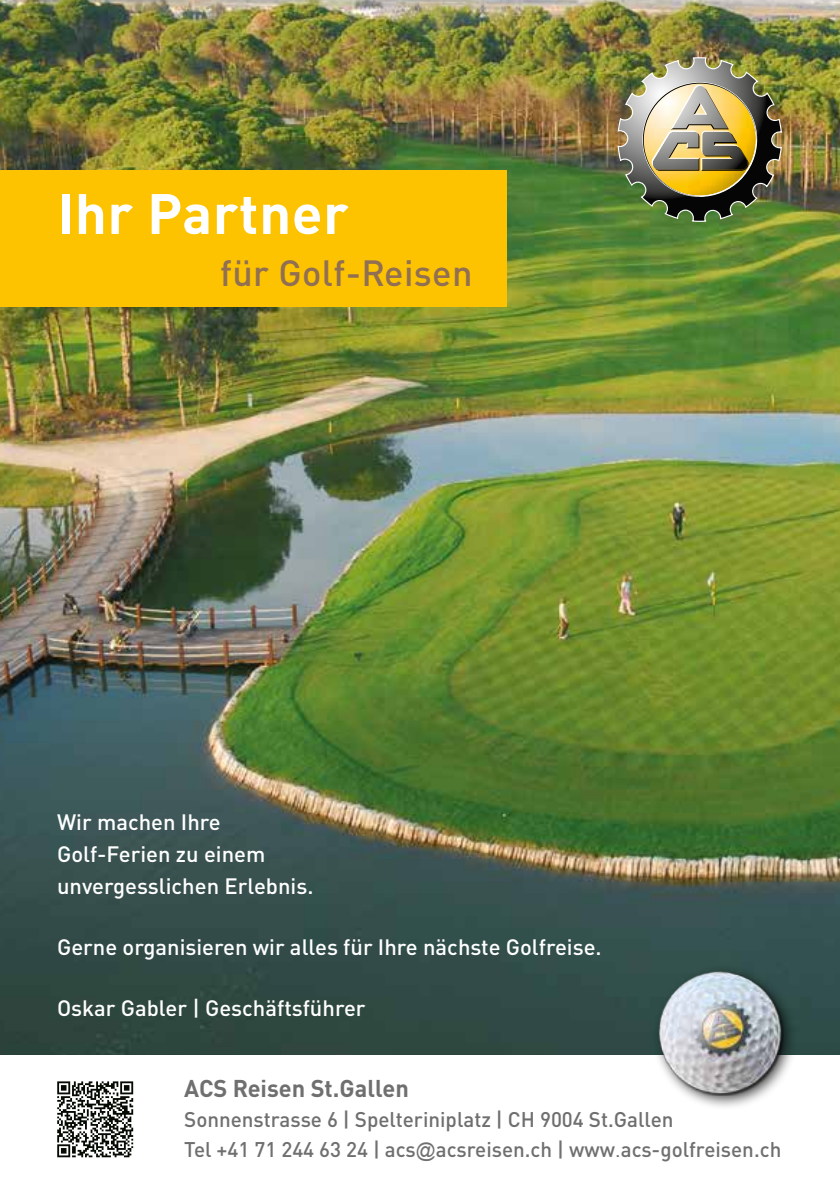
<style>
.page{position:relative;width:840px;height:1191px;background:#fff}
.page>*{position:absolute;margin:0;border:0;box-sizing:border-box;transform-origin:0 0}
.t1{font:700 56px "DINOT";letter-spacing:.01em;color:#fff}
.t2{font:500 36px "DINOT";letter-spacing:.01em;color:#906f53}
.t3{font:700 24px "DINOT";color:#706f6f}
.t4{font:500 22px/31.8px "DINOT";color:#fff}
.t5{font:500 21px/30.4px "DINOT";color:#706f6f}
.s1{font-family:"Arial";font-weight:400;font-size:20px}
</style>
<div class="page">
<img style="left:0;top:0;width:839px;height:1055px">
<img style="left:617px;top:57px;width:164px;height:165px">
<svg style="left:57px;top:1081px;width:77px;height:77px"></svg>
<svg style="left:57px;top:1081px;width:76px;height:76px"></svg>
<div style="left:0;top:171px;width:506px;height:136px;background:#fdc300"></div>
<div style="left:649px;top:963px;width:147px;height:147px;background:#000;opacity:.75"></div>
<img style="left:656px;top:969px;width:127px;height:126px">
<h1 class="t1" style="left:57px;top:177px;width:293px">Ihr Partner</h1>
<h2 class="t2" style="left:220px;top:250px;width:254px">für Golf-Reisen</h2>
<p class="t4" style="left:57px;top:806px;width:258px">Wir machen Ihre<br>Golf-Ferien zu einem unvergesslichen Erlebnis.</p>
<p class="t4" style="left:57px;top:930px;width:546px">Gerne organisieren wir alles für Ihre nächste Golfreise.</p>
<p class="t4" style="left:57px;top:991px;width:310px">Oskar Gabler | Geschäftsführer</p>
<p class="t3" style="left:184px;top:1072px;width:226px">ACS Reisen St.Gallen</p>
<p class="t5" style="left:184px;top:1103px;width:598px">Sonnenstrasse 6 | Spelteriniplatz | CH 9004 St.Gallen<br>Tel +41 71 244 63 24 | acs<span class="s1">@</span>acsreisen.ch | www<span class="s1">.</span>acs-golfreisen.ch</p>
</div>
